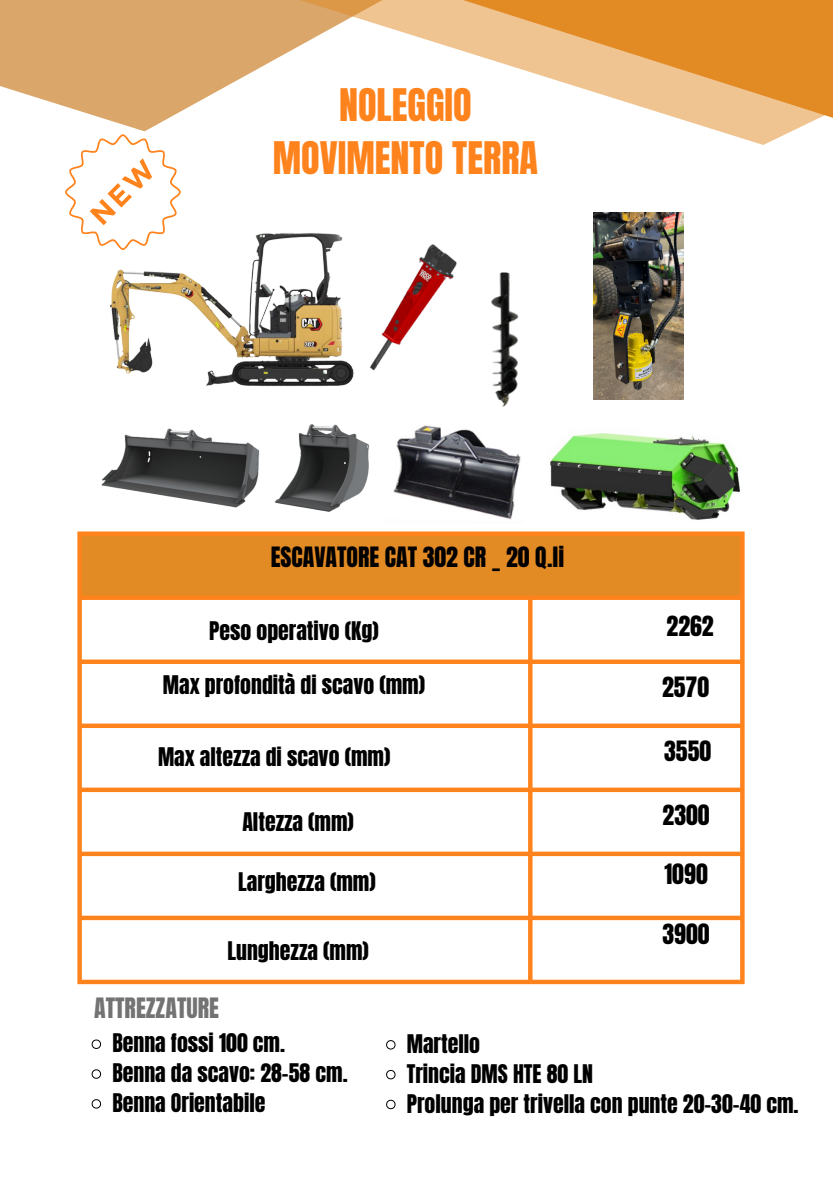
<style>
.page{position:relative;width:833px;height:1182px;background:#fff}
.page>*{position:absolute;margin:0;border:0;box-sizing:border-box;transform-origin:0 0}
.t1{font:38.17px/52.9px "Anton";color:#ff831d;text-align:center}
.t2{font:23.85px "Anton";color:#737373}
.t3{font:23.77px "Anton";color:#000}
.t4{font:21.83px "Anton";color:#000}
</style>
<div class="page">
<img style="left:370px;top:244px;width:87px;height:127px">
<svg style="left:77px;top:531px;width:667px;height:453px"></svg>
<img style="left:491px;top:272px;width:28px;height:135px">
<img style="left:393px;top:425px;width:128px;height:95px">
<img style="left:593px;top:212px;width:90px;height:187px">
<svg style="left:0;top:0;width:832px;height:145px"></svg>
<img style="left:274px;top:424px;width:96px;height:88px">
<img style="left:101px;top:428px;width:159px;height:80px">
<img style="left:550px;top:433px;width:191px;height:87px">
<svg style="left:63px;top:133px;width:117px;height:102px"></svg>
<img style="left:93px;top:212px;width:261px;height:175px">
<svg style="left:91px;top:1039px;width:10px;height:9px"></svg>
<svg style="left:91px;top:1069px;width:10px;height:9px"></svg>
<svg style="left:91px;top:1099px;width:10px;height:9px"></svg>
<svg style="left:386px;top:1040px;width:9px;height:9px"></svg>
<svg style="left:386px;top:1069px;width:9px;height:10px"></svg>
<svg style="left:386px;top:1099px;width:9px;height:10px"></svg>
<p class="t1" style="left:273px;top:79px;width:267px">NOLEGGIO<br>MOVIMENTO TERRA</p>
<p class="t3" style="left:271px;top:539px;width:295px">ESCAVATORE CAT 302 CR _ 20 Q.li</p>
<p class="t4" style="left:209px;top:615px;width:171px">Peso operativo (Kg)</p>
<h2 class="t4" style="left:163px;top:669px;width:264px">Max profondità di scavo (mm)</h2>
<p class="t4" style="left:158px;top:740px;width:234px">Max altezza di scavo (mm)</p>
<p class="t4" style="left:242px;top:806px;width:113px">Altezza (mm)</p>
<p class="t4" style="left:238px;top:866px;width:139px">Larghezza (mm)</p>
<p class="t4" style="left:227px;top:935px;width:143px">Lunghezza (mm)</p>
<p class="t2" style="left:94px;top:991px;width:126px">ATTREZZATURE</p>
<p class="t3" style="left:666px;top:608px;width:49px">2262</p>
<p class="t3" style="left:662px;top:670px;width:49px">2570</p>
<p class="t3" style="left:664px;top:733px;width:49px">3550</p>
<p class="t3" style="left:662px;top:797px;width:49px">2300</p>
<p class="t3" style="left:664px;top:857px;width:45px">1090</p>
<p class="t3" style="left:662px;top:916px;width:49px">3900</p>
<p class="t4" style="left:112px;top:1027px;width:174px">Benna fossi 100 cm.</p>
<p class="t4" style="left:112px;top:1057px;width:237px">Benna da scavo: 28-58 cm.</p>
<p class="t4" style="left:112px;top:1087px;width:154px">Benna Orientabile</p>
<p class="t4" style="left:407px;top:1027px;width:75px">Martello</p>
<p class="t4" style="left:407px;top:1057px;width:188px">Trincia DMS HTE 80 LN</p>
<p class="t4" style="left:407px;top:1087px;width:393px">Prolunga per trivella con punte 20-30-40 cm.</p>
</div>
